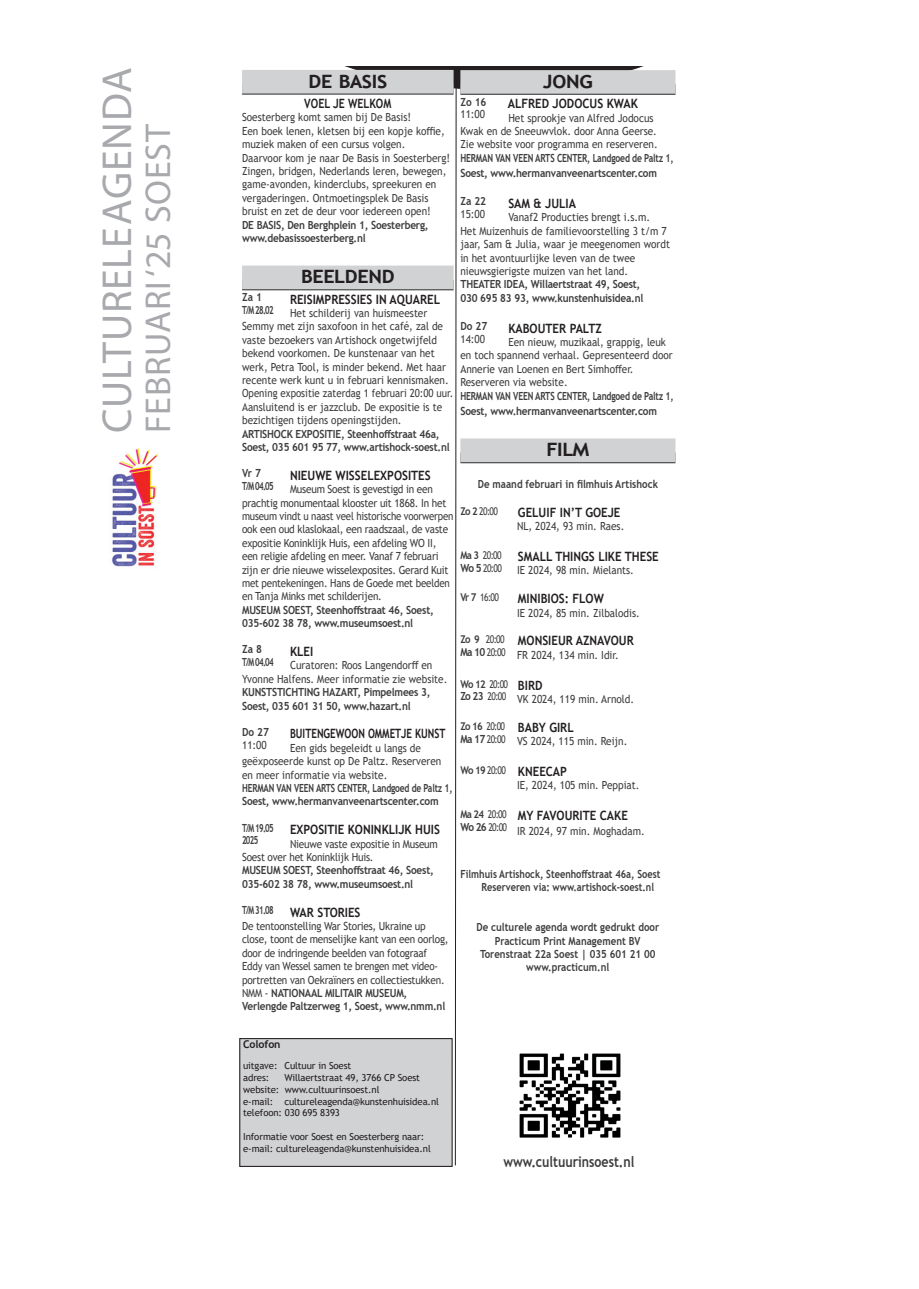
<style>
.page{position:relative;width:919px;height:1289px;background:#fff}
.page>*{position:absolute;margin:0;border:0;box-sizing:border-box;transform-origin:0 0}
.t1{font:42px "Myriad Pro";letter-spacing:.02em;color:#a8a9ad}
.t2{font:36px "Myriad Pro";letter-spacing:.02em;color:#a8a9ad}
.t3{font:700 23.55px "Trebuchet MS";color:#231f20}
.t4{font:700 15px "Trebuchet MS";color:#3e3e3f;scale:.83 1}
.t5{font:700 12.75px "Trebuchet MS";color:#231f20;scale:.9 1}
.t6{font:700 12.75px "Trebuchet MS";color:#231f20;scale:.77 1}
.t7{font:700 12.75px "Trebuchet MS";color:#231f20;scale:.83 1}
.t8{font:11.1px/13.4px "Trebuchet MS";color:#3e3e3f;scale:.9 1}
.t9{font:11.1px/13.4px "Trebuchet MS";letter-spacing:-.02em;color:#3e3e3f;scale:.9 1}
.t10{font:700 11.1px/13.4px "Trebuchet MS";letter-spacing:-.02em;color:#3e3e3f;scale:.9 1}
.t11{font:700 11.1px/13.4px "Trebuchet MS";color:#3e3e3f;text-align:center;scale:.87 1}
.t12{font:700 11.1px/13.4px "Trebuchet MS";color:#3e3e3f;scale:.83 1}
.t13{font:700 11.1px/12.8px "Trebuchet MS";color:#3e3e3f;scale:.9 1}
.t14{font:700 11.1px/12.8px "Trebuchet MS";color:#3e3e3f;scale:.7 1}
.t15{font:10.65px/12.8px "Trebuchet MS";letter-spacing:-.07em;color:#3e3e3f;scale:.8 1}
.t16{font:700 10.65px "Trebuchet MS";letter-spacing:-.01em;color:#231f20}
.t17{font:9.6px/11.7px "Trebuchet MS";letter-spacing:-.01em;color:#231f20}
.s1{font-weight:700}
.s2{font-weight:700;font-size:11.1px}
.s3{font-weight:400}
</style>
<div class="page">
<svg style="left:242px;top:67px;width:434px;height:1098px"></svg>
<div style="left:242px;top:84px;width:211px;height:11px;background:#8c8d8f"></div>
<div style="left:242px;top:70px;width:211px;height:23px;background:#d1d2d4"></div>
<div style="left:242px;top:280px;width:211px;height:10px;background:#606163"></div>
<div style="left:242px;top:265px;width:211px;height:24px;background:#d1d2d4"></div>
<img style="left:507px;top:1043px;width:125px;height:104px">
<div style="left:240px;top:1038px;width:212px;height:128px;background:#d1d2d4"></div>
<div style="left:239px;top:1038px;width:213px;height:128px;border:1px solid #231f20"></div>
<img style="left:112px;top:448px;width:47px;height:119px">
<p class="t1" style="left:91px;top:433px;width:367px;rotate:-90deg">CULTURELE AGENDA</p>
<p class="t2" style="left:136px;top:433px;width:310px;rotate:-90deg">FEBRUARI ‘25 SOEST</p>
<p class="t3" style="left:308px;top:65px;width:80px">DE BASIS</p>
<p class="t7" style="left:304px;top:95px;width:106px">VOEL JE WELKOM</p>
<p class="t8" style="left:242px;top:111px;width:233px">Soesterberg komt samen bij De Basis!<br>Een boek lenen, kletsen bij een kopje koffie, muziek maken of een cursus volgen.<br>Daarvoor kom je naar De Basis in Soesterberg!<br>Zingen, bridgen, Nederlands leren, bewegen, game-avonden, kinderclubs, spreekuren en vergaderingen. Ontmoetingsplek De Basis bruist en zet de deur voor iedereen open!<br><span class="s1">DE BASIS, Den Berghplein 1, Soesterberg, www.debasissoesterberg.nl</span></p>
<p class="t3" style="left:301px;top:260px;width:95px">BEELDEND</p>
<p class="t13" style="left:242px;top:291px;width:37px">Za 1<br>T/M 28.02</p>
<p class="t5" style="left:290px;top:291px;width:168px">REISIMPRESSIES IN AQUAREL</p>
<p class="t3" style="left:543px;top:65px;width:52px">JONG</p>
<p class="t8" style="left:460px;top:95px;width:31px;line-height:12.8px"><span class="s1">Zo 16<br></span>11:00</p>
<p class="t5" style="left:507px;top:96px;width:146px">ALFRED JODOCUS KWAK</p>
<p class="t8" style="left:460px;top:111px;width:238px;text-indent:48px">Het sprookje van Alfred Jodocus Kwak en de Sneeuwvlok. door Anna Geerse.<br>Zie website voor programma en reserveren.<br><span class="s1">HERMAN VAN VEEN ARTS CENTER, Landgoed de Paltz 1,</span></p>
<p class="t10" style="left:460px;top:167px;width:220px">Soest, www.hermanvanveenartscenter.com</p>
<p class="t8" style="left:460px;top:195px;width:30px;line-height:12.8px"><span class="s1">Za 22<br></span>15:00</p>
<p class="t5" style="left:508px;top:195px;width:77px">SAM &amp; JULIA</p>
<p class="t8" style="left:460px;top:211px;width:234px;text-indent:48px">Vanaf2 Producties brengt i.s.m.<br>Het Muizenhuis de familievoorstelling 3 t/m 7 jaar, Sam &amp; Julia, waar je meegenomen wordt in het avontuurlijke leven van de twee nieuwsgierigste muizen van het land.<br><span class="s1">THEATER IDEA, Willaertstraat 49, Soest,<br>030 695 83 93, www.kunstenhuisidea.nl</span></p>
<p class="t8" style="left:460px;top:319px;width:31px;line-height:12.8px"><span class="s1">Do 27<br></span>14:00</p>
<p class="t5" style="left:508px;top:320px;width:106px">KABOUTER PALTZ</p>
<p class="t8" style="left:242px;top:306px;width:236px;text-indent:48px">Het schilderij van huismeester Semmy met zijn saxofoon in het café, zal de vaste bezoekers van Artishock ongetwijfeld bekend voorkomen. De kunstenaar van het werk, Petra Tool, is minder bekend. Met haar recente werk kunt u in februari kennismaken.<br>Opening expositie zaterdag 1 februari 20:00 uur.<br>Aansluitend is er jazzclub. De expositie is te bezichtigen tijdens openingstijden.<br><span class="s1">ARTISHOCK EXPOSITIE, Steenhoffstraat 46a, Soest, 035 601 95 77, www.artishock-soest.nl</span></p>
<p class="t13" style="left:242px;top:467px;width:37px">Vr 7<br>T/M 04.05</p>
<p class="t5" style="left:290px;top:467px;width:158px">NIEUWE WISSELEXPOSITES</p>
<p class="t8" style="left:460px;top:335px;width:238px;text-indent:48px">Een nieuw, muzikaal, grappig, leuk en toch spannend verhaal. Gepresenteerd door Annerie van Loenen en Bert Simhoffer.<br>Reserveren via website.<br><span class="s1">HERMAN VAN VEEN ARTS CENTER, Landgoed de Paltz 1,</span></p>
<p class="t10" style="left:460px;top:404px;width:220px">Soest, www.hermanvanveenartscenter.com</p>
<p class="t3" style="left:546px;top:433px;width:44px">FILM</p>
<p class="t11" style="left:478px;top:477px;width:209px">De maand februari in filmhuis Artishock</p>
<p class="t15" style="left:460px;top:504px;width:48px"><span class="s1">Zo 2</span> 20:00</p>
<p class="t5" style="left:518px;top:504px;width:115px">GELUIF IN’T GOEJE</p>
<p class="t8" style="left:517px;top:519px;width:121px">NL, 2024, 93 min. Raes.</p>
<p class="t15" style="left:460px;top:548px;width:53px"><span class="s1">Ma 3</span> 20:00<br><span class="s2">Wo 5</span> 20:00</p>
<p class="t5" style="left:518px;top:548px;width:158px">SMALL THINGS LIKE THESE</p>
<p class="t9" style="left:242px;top:482px;width:236px;text-indent:48px">Museum Soest is gevestigd in een prachtig monumentaal klooster uit 1868. In het museum vindt u naast veel historische voorwerpen ook een oud klaslokaal, een raadszaal, de vaste expositie Koninklijk Huis, een afdeling WO II, een religie afdeling en meer. Vanaf 7 februari zijn er drie nieuwe wisselexposites. Gerard Kuit met pentekeningen. Hans de Goede met beelden en Tanja Minks met schilderijen.<br><span class="s1">MUSEUM SOEST, Steenhoffstraat 46, Soest, 035-602 38 78, www.museumsoest.nl</span></p>
<p class="t13" style="left:242px;top:643px;width:37px">Za 8<br>T/M 04.04</p>
<p class="t5" style="left:290px;top:643px;width:27px">KLEI</p>
<p class="t8" style="left:517px;top:563px;width:131px">IE 2024, 98 min. Mielants.</p>
<p class="t15" style="left:460px;top:591px;width:50px"><span class="s1">Vr 7</span> 16:00</p>
<p class="t5" style="left:518px;top:590px;width:97px">MINIBIOS: FLOW</p>
<p class="t8" style="left:517px;top:606px;width:138px">IE 2024, 85 min. Zilbalodis.</p>
<p class="t15" style="left:460px;top:633px;width:58px"><span class="s1">Zo 9</span> 20:00<br><span class="s2">Ma 10</span> 20:00</p>
<p class="t5" style="left:518px;top:633px;width:130px">MONSIEUR AZNAVOUR</p>
<p class="t8" style="left:517px;top:648px;width:114px">FR 2024, 134 min. Idir.</p>
<p class="t8" style="left:242px;top:658px;width:230px;text-indent:48px">Curatoren: Roos Langendorff en Yvonne Halfens. Meer informatie zie website.<br><span class="s1">KUNSTSTICHTING HAZART, Pimpelmees 3, Soest, 035 601 31 50, www.hazart.nl</span></p>
<p class="t8" style="left:242px;top:725px;width:31px;line-height:12.8px"><span class="s1">Do 27<br></span>11:00</p>
<p class="t6" style="left:290px;top:726px;width:203px">BUITENGEWOON OMMETJE KUNST</p>
<p class="t15" style="left:460px;top:677px;width:61px"><span class="s1">Wo 12</span> 20:00<br><span class="s2">Zo 23</span> 20:00</p>
<p class="t5" style="left:518px;top:677px;width:29px">BIRD</p>
<p class="t8" style="left:517px;top:692px;width:132px">VK 2024, 119 min. Arnold.</p>
<p class="t15" style="left:460px;top:719px;width:58px"><span class="s1">Zo 16</span> 20:00<br><span class="s2">Ma 17</span> 20:00</p>
<p class="t5" style="left:518px;top:719px;width:63px">BABY GIRL</p>
<p class="t8" style="left:517px;top:734px;width:124px">VS 2024, 115 min. Reijn.</p>
<p class="t5" style="left:460px;top:763px;width:120px"><sup>Wo</sup> <sup>19</sup> <sup>20:00</sup> KNEECAP</p>
<p class="t8" style="left:517px;top:778px;width:138px">IE, 2024, 105 min. Peppiat.</p>
<p class="t15" style="left:460px;top:807px;width:60px"><span class="s1">Ma 24</span> 20:00<br><span class="s2">Wo 26</span> 20:00</p>
<p class="t5" style="left:518px;top:807px;width:124px">MY FAVOURITE CAKE</p>
<p class="t8" style="left:517px;top:824px;width:143px">IR 2024, 97 min. Moghadam.</p>
<p class="t12" style="left:481px;top:867px;width:217px;text-indent:-21px">Filmhuis Artishock, Steenhoffstraat 46a, Soest<br>Reserveren via: www.artishock-soest.nl</p>
<p class="t11" style="left:476px;top:920px;width:211px">De culturele agenda wordt gedrukt door<br>Practicum Print Management BV<br>Torenstraat 22a Soest | 035 601 21 00 www.practicum.nl</p>
<p class="t8" style="left:242px;top:741px;width:235px;text-indent:48px">Een gids begeleidt u langs de geëxposeerde kunst op De Paltz. Reserveren en meer informatie via website.<br><span class="s1">HERMAN VAN VEEN ARTS CENTER, Landgoed de Paltz 1, Soest, www.hermanvanveenartscenter.com</span></p>
<p class="t14" style="left:242px;top:821px;width:47px">T/M 19.05<br>2025</p>
<p class="t5" style="left:290px;top:821px;width:168px">EXPOSITIE KONINKLIJK HUIS</p>
<p class="t10" style="left:242px;top:837px;width:219px;text-indent:48px"><span class="s3">Nieuwe vaste expositie in Museum Soest over het Koninklijk Huis.<br></span>MUSEUM SOEST, Steenhoffstraat 46, Soest, 035-602 38 78, www.museumsoest.nl</p>
<p class="t14" style="left:242px;top:903px;width:47px">T/M 31.08</p>
<p class="t5" style="left:290px;top:904px;width:80px">WAR STORIES</p>
<p class="t9" style="left:242px;top:919px;width:231px">De tentoonstelling War Stories, Ukraine up close, toont de menselijke kant van een oorlog, door de indringende beelden van fotograaf Eddy van Wessel samen te brengen met video&shy;portretten van Oekraïners en collectiestukken.<br>NMM - <span class="s1">NATIONAAL MILITAIR MUSEUM, Verlengde Paltzerweg 1, Soest, www.nmm.nl</span></p>
<p class="t16" style="left:243px;top:1037px;width:39px">Colofon</p>
<p class="t17" style="left:243px;top:1060px;width:110px">uitgave: Cultuur in Soest adres:</p>
<p class="t17" style="left:243px;top:1071px;width:197px;text-indent:41px">Willaertstraat 49, 3766 CP Soest website: www.cultuurinsoest.nl<br>e-mail: cultureleagenda@kunstenhuisidea.nl telefoon: 030 695 8393</p>
<p class="t17" style="left:243px;top:1130px;width:189px">Informatie voor Soest en Soesterberg naar: e-mail: cultureleagenda@kunstenhuisidea.nl</p>
<p class="t4" style="left:503px;top:1152px;width:159px">www.cultuurinsoest.nl</p>
</div>
